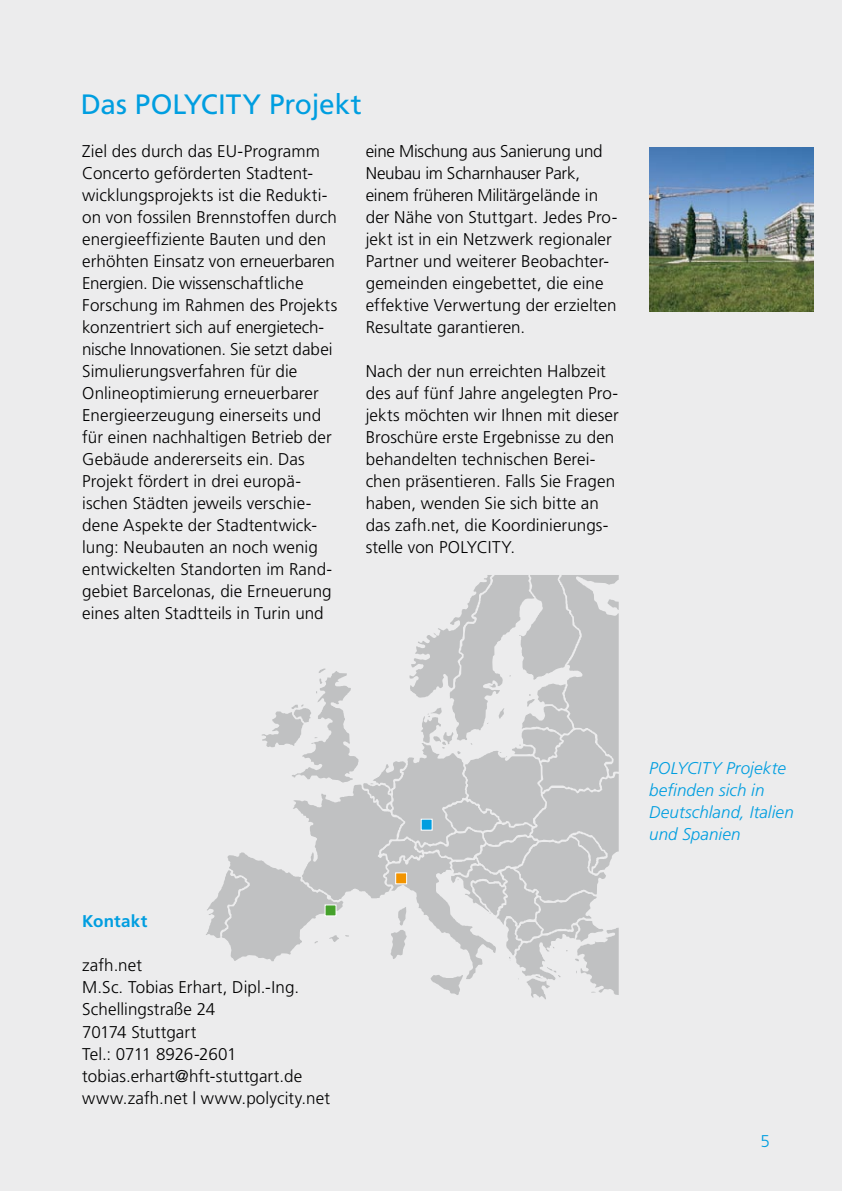
<style>
.page{position:relative;width:842px;height:1191px;background:#ececed}
.page>*{position:absolute;margin:0;border:0;box-sizing:border-box;transform-origin:0 0}
.t1{font:28px "Frutiger";letter-spacing:-.005em;color:#009ee0}
.t2{font:300 17px/22px "Frutiger";letter-spacing:.005em;color:#000}
.t3{font:italic 300 17px/22px "Frutiger";letter-spacing:.005em;color:#009ee0}
.t4{font:700 17px "Frutiger";letter-spacing:.01em;color:#009ee0}
</style>
<div class="page">
<svg style="left:206px;top:575px;width:413px;height:424px"></svg>
<img style="left:649px;top:147px;width:165px;height:165px">
<div style="left:396px;top:873px;width:11px;height:11px;background:#f29400"></div>
<div style="left:395px;top:872px;width:12px;height:12px;border:1px solid #fff"></div>
<div style="left:325px;top:905px;width:11px;height:11px;background:#45a12b"></div>
<div style="left:325px;top:904px;width:11px;height:12px;border:1px solid #fff"></div>
<div style="left:421px;top:819px;width:11px;height:11px;background:#009ee0"></div>
<h1 class="t1" style="left:81px;top:88px;width:282px">Das POLYCITY Projekt</h1>
<p class="t2" style="left:82px;top:140px;width:257px">Ziel des durch das EU-Programm Concerto geförderten Stadtent&shy;wicklungsprojekts ist die Redukti&shy;on von fossilen Brennstoffen durch energieeffiziente Bauten und den erhöhten Einsatz von erneuerbaren Energien. Die wissenschaftliche Forschung im Rahmen des Projekts konzentriert sich auf energietech&shy;nische Innovationen. Sie setzt dabei Simulierungsverfahren für die Onlineoptimierung erneuerbarer Energieerzeugung einerseits und für einen nachhaltigen Betrieb der Gebäude andererseits ein. Das Projekt fördert in drei europä&shy;ischen Städten jeweils verschie&shy;dene Aspekte der Stadtentwick&shy;lung: Neubauten an noch wenig entwickelten Standorten im Rand&shy;gebiet Barcelonas, die Erneuerung eines alten Stadtteils in Turin und</p>
<p class="t2" style="left:366px;top:140px;width:253px">eine Mischung aus Sanierung und<br>Neubau im Scharnhauser Park, einem früheren Militärgelände in der Nähe von Stuttgart. Jedes Pro&shy;jekt ist in ein Netzwerk regionaler<br>Partner und weiterer Beobachter&shy;gemeinden eingebettet, die eine effektive Verwertung der erzielten<br>Resultate garantieren.</p>
<p class="t2" style="left:366px;top:360px;width:255px">Nach der nun erreichten Halbzeit des auf fünf Jahre angelegten Pro&shy;jekts möchten wir Ihnen mit dieser<br>Broschüre erste Ergebnisse zu den behandelten technischen Berei&shy;chen präsentieren. Falls Sie Fragen haben, wenden Sie sich bitte an das zafh.net, die Koordinierungs&shy;stelle von POLYCITY.</p>
<p class="t4" style="left:82px;top:911px;width:67px">Kontakt</p>
<p class="t2" style="left:82px;top:954px;width:249px">zafh.net<br>M.Sc. Tobias Erhart, Dipl.-Ing.<br>Schellingstraße 24<br>70174 Stuttgart<br>Tel.: 0711 8926-2601 tobias.erhart@hft-stuttgart.de www.zafh.net | www.polycity.net</p>
<p class="t3" style="left:649px;top:756px;width:146px">POLYCITY Projekte befinden sich in<br>Deutschland, Italien und Spanien</p>
</div>
